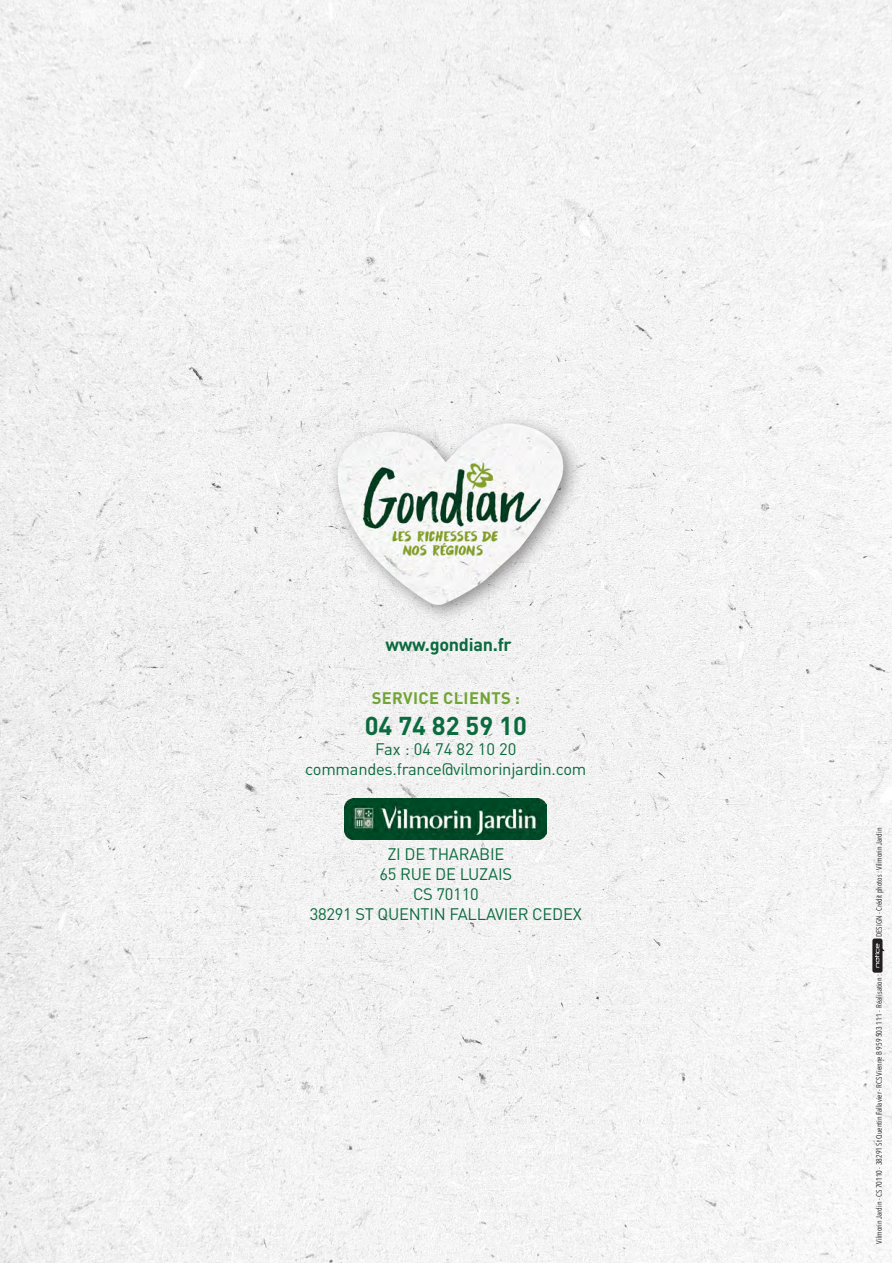
<style>
.page{position:relative;width:892px;height:1263px;background:#fff}
.page>*{position:absolute;margin:0;border:0;box-sizing:border-box;transform-origin:0 0}
.t1{font:700 25.5px "DIN Pro";color:#0b6b3e}
.t2{font:700 18px "DIN Pro";letter-spacing:-.015em;color:#0b6b3e}
.t3{font:16.5px/19.8px "DIN Pro";letter-spacing:-.015em;color:#0b6b3e;text-align:center}
.t4{font:700 16.5px "DIN Pro";letter-spacing:.02em;color:#73a437}
.t5{font:7.8px "Avenir Next Condensed";color:#231f20}
</style>
<div class="page">
<img style="left:0;top:0;width:892px;height:1263px">
<svg style="left:99px;top:1155px;width:4px;height:7px"></svg>
<svg style="left:40px;top:1123px;width:7px;height:2px"></svg>
<svg style="left:872px;top:938px;width:13px;height:34px"></svg>
<div style="left:328px;top:414px;width:255px;height:210px;background:#231f20;opacity:.5"></div>
<img style="left:336px;top:388px;width:228px;height:233px">
<img style="left:345px;top:798px;width:202px;height:41px">
<h2 class="t2" style="left:385px;top:629px;width:128px">www.gondian.fr</h2>
<h3 class="t4" style="left:372px;top:684px;width:150px">SERVICE CLIENTS :</h3>
<h1 class="t1" style="left:365px;top:704px;width:164px">04 74 82 59 10</h1>
<h3 class="t3" style="left:305px;top:737px;width:283px">Fax : 04 74 82 10 20 commandes.france@vilmorinjardin.com</h3>
<h3 class="t3" style="left:310px;top:843px;width:273px">ZI DE THARABIE<br>65 RUE DE LUZAIS<br>CS 70110<br>38291 ST QUENTIN FALLAVIER CEDEX</h3>
<p class="t5" style="left:872px;top:937px;width:111px;rotate:-90deg">DESIGN - Crédit photos : Vilmorin Jardin</p>
<p class="t5" style="left:872px;top:1243px;width:271px;rotate:-90deg">Vilmorin Jardin - CS 70110 - 38291 St Quentin Fallavier - RCS Vienne B 959 503 111 - Réalisation :</p>
</div>
